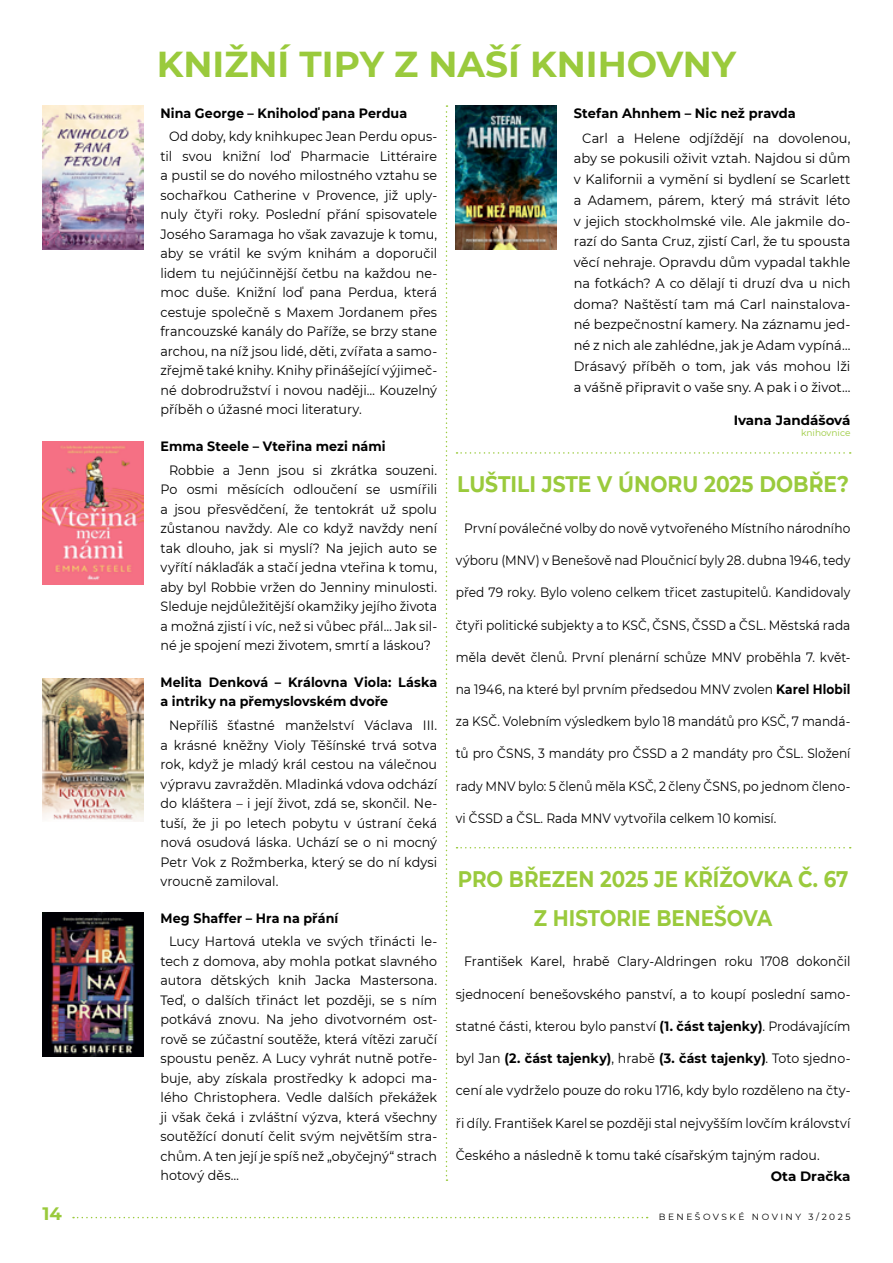
<style>
.page{position:relative;width:893px;height:1263px;background:#fff}
.page>*{position:absolute;margin:0;border:0;box-sizing:border-box;transform-origin:0 0}
.t1{font:700 36px "Montserrat";color:#9aca3c}
.t2{font:700 22.5px "Montserrat";color:#9aca3c;scale:.88 1}
.t3{font:700 22.5px "Montserrat";color:#9aca3c;scale:.9 1}
.t4{font:700 18px "Montserrat";color:#9aca3c}
.t5{font:13.5px/19.5px "Montserrat";color:#000;text-align:justify;scale:.94 1}
.t6{font:13.5px "Montserrat";color:#000;scale:.9 1}
.t7{font:13.5px/20.7px "Montserrat";color:#000;text-align:justify;scale:.96 1}
.t8{font:13.5px "Montserrat";color:#000;scale:.93 1}
.t9{font:700 13.5px/19.5px "Montserrat";letter-spacing:.005em;color:#000;scale:.94 1}
.t10{font:700 13.5px "Montserrat";letter-spacing:.005em;color:#000;scale:.93 1}
.t11{font:700 13.5px "Montserrat";letter-spacing:.005em;color:#000;scale:.96 1}
.t12{font:700 13.5px "Montserrat";letter-spacing:.005em;color:#000}
.t13{font:9px "Montserrat";letter-spacing:.28em;color:#000}
.t14{font:9px "Montserrat";color:#9aca3c}
.s1{font-weight:700}
.s2{font-weight:400}
</style>
<div class="page">
<svg style="left:73px;top:1217px;width:575px;height:1px"></svg>
<img style="left:43px;top:678px;width:101px;height:143px">
<img style="left:43px;top:441px;width:101px;height:144px">
<img style="left:43px;top:106px;width:101px;height:143px">
<svg style="left:446px;top:105px;width:1px;height:1076px"></svg>
<svg style="left:456px;top:452px;width:395px;height:2px"></svg>
<svg style="left:456px;top:847px;width:395px;height:1px"></svg>
<img style="left:43px;top:913px;width:101px;height:143px">
<img style="left:456px;top:106px;width:101px;height:143px">
<h1 class="t1" style="left:157px;top:39px;width:298px">Knižní tipy z naš</h1>
<h1 class="t1" style="left:508px;top:39px;width:118px">í knihovn</h1>
<h1 class="t1" style="left:712px;top:39px;width:26px">y</h1>
<p class="t9" style="left:161px;top:102px;width:264px">Nina George – Kniholoď pana Perdua</p>
<p class="t5" style="left:161px;top:126px;width:296px;text-indent:9px">Od doby, kdy knihkupec Jean Perdu opus&shy;til svou knižní loď Pharmacie Littéraire a pustil se do nového milostného vztahu se sochařkou Catherine v Provence, již uply&shy;nuly čtyři roky. Poslední přání spisovatele Josého Saramaga ho však zavazuje k tomu, aby se vrátil ke svým knihám a doporučil lidem tu nejúčinnější četbu na každou ne&shy;moc duše. Knižní loď pana Perdua, která cestuje společně s Maxem Jordanem přes francouzské kanály do Paříže, se brzy stane archou, na níž jsou lidé, děti, zvířata a samo&shy;zřejmě také knihy. Knihy přinášející výjimeč&shy;né dobrodružství i novou naději… Kouzelný příběh o úžasné moci literatury.</p>
<p class="t9" style="left:161px;top:436px;width:241px">Emma Steele – Vteřina mezi námi</p>
<p class="t5" style="left:161px;top:460px;width:296px;text-indent:9px">Robbie a Jenn jsou si zkrátka souzeni.<br>Po osmi měsících odloučení se usmířili a jsou přesvědčení, že tentokrát už spolu zůstanou navždy. Ale co když navždy není tak dlouho, jak si myslí? Na jejich auto se vyřítí náklaďák a stačí jedna vteřina k tomu, aby byl Robbie vržen do Jenniny minulosti.<br>Sleduje nejdůležitější okamžiky jejího života a možná zjistí i víc, než si vůbec přál… Jak sil&shy;né je spojení mezi životem, smrtí a láskou?</p>
<p class="t9" style="left:160px;top:671px;width:296px">M elita Denková – Královna Viola: Láska a intriky na přemyslovském dvoře</p>
<p class="t5" style="left:160px;top:715px;width:296px;text-indent:9px">Nepříliš šťastné manželství Václava III. a krásné kněžny Violy Těšínské trvá sotva rok, když je mladý král cestou na válečnou výpravu zavražděn. Mladinká vdova odchází do kláštera – i její život, zdá se, skončil. Ne&shy;tuší, že ji po letech pobytu v ústraní čeká nová osudová láska. Uchází se o ni mocný Petr Vok z Rožmberka, který se do ní kdysi vroucně zamiloval.</p>
<p class="t9" style="left:161px;top:907px;width:191px">Meg Shaffer – Hra na přání</p>
<p class="t5" style="left:161px;top:931px;width:296px;text-indent:9px">Lucy Hartová utekla ve svých třinácti le&shy;tech z domova, aby mohla potkat slavného autora dětských knih Jacka Mastersona.<br>Teď, o dalších třináct let později, se s ním potkává znovu. Na jeho divotvorném ost&shy;rově se zúčastní soutěže, která vítězi zaručí spoustu peněz. A Lucy vyhrát nutně potře&shy;buje, aby získala prostředky k adopci ma&shy;lého Christophera. Vedle dalších překážek ji však čeká i zvláštní výzva, která všechny soutěžící donutí čelit svým největším stra&shy;chům. A ten její je spíš než „obyčejný“ strach hotový děs…</p>
<p class="t11" style="left:574px;top:103px;width:233px">Stefan Ahnhem – Nic než pravda</p>
<p class="t7" style="left:574px;top:127px;width:290px;text-indent:9px">Carl a Helene odjíždějí na dovolenou, aby se pokusili oživit vztah. Najdou si dům v Kalifornii a vymění si bydlení se Scarlett a Adamem, párem, který má strávit léto v jejich stockholmské vile. Ale jakmile do&shy;razí do Santa Cruz, zjistí Carl, že tu spousta věcí nehraje. Opravdu dům vypadal takhle na fotkách? A co dělají ti druzí dva u nich doma? Naštěstí tam má Carl nainstalova&shy;né bezpečnostní kamery. Na záznamu jed&shy;né z nich ale zahlédne, jak je Adam vypíná… Drásavý příběh o tom, jak vás mohou lži a vášně připravit o vaše sny. A pak i o život…</p>
<p class="t12" style="left:734px;top:410px;width:118px">Ivana Jandášová</p>
<p class="t14" style="left:801px;top:426px;width:51px">knihovnice</p>
<h2 class="t3" style="left:457px;top:468px;width:437px">Luštili jste v ÚNORU 2025 dob ře?</h2>
<p class="t6" style="left:464px;top:519px;width:431px">První poválečné volby do nově vytvořeného Místního národního</p>
<p class="t6" style="left:456px;top:551px;width:440px">výboru (MNV) v Benešově nad Ploučnicí byly 28. dubna 1946, tedy</p>
<p class="t6" style="left:456px;top:583px;width:440px">před 79 roky. Bylo voleno celkem třicet zastupitelů. Kandidovaly</p>
<p class="t6" style="left:456px;top:615px;width:440px">čtyři politické subjekty a to KSČ, ČSNS, ČSSD a ČSL. Městská rada</p>
<p class="t6" style="left:456px;top:648px;width:440px">měla devět členů. První plenární schůze MNV proběhla 7. květ-</p>
<p class="t6" style="left:456px;top:680px;width:440px">na 1946, na které byl prvním předsedou MNV zvolen <span class="s1">Karel Hlobil</span></p>
<p class="t6" style="left:456px;top:712px;width:440px">za KSČ. Volebním výsledkem bylo 18 mandátů pro KSČ, 7 mandá-</p>
<p class="t6" style="left:456px;top:744px;width:440px">tů pro ČSNS, 3 mandáty pro ČSSD a 2 mandáty pro ČSL. Složení</p>
<p class="t6" style="left:456px;top:777px;width:440px">rady MNV bylo: 5 členů měla KSČ, 2 členy ČSNS, po jednom členo-</p>
<p class="t6" style="left:456px;top:809px;width:358px">vi ČSSD a ČSL. Rada MNV vytvořila celkem 10 komisí.</p>
<h2 class="t2" style="left:458px;top:863px;width:331px">Pro březen 2025 j e křížovka</h2>
<h2 class="t2" style="left:798px;top:863px;width:59px">č. 67</h2>
<h2 class="t2" style="left:534px;top:901px;width:223px">z h istorie Ben ešova</h2>
<p class="t8" style="left:464px;top:952px;width:417px">František Karel, hrabě Clary-Aldringen roku 1708 dokončil</p>
<p class="t8" style="left:456px;top:984px;width:426px">sjednocení benešovského panství, a to koupí poslední samo-</p>
<p class="t8" style="left:456px;top:1017px;width:426px">statné části, kterou bylo panství <span class="s1">(1. část tajenky)</span>. Prodávajícím</p>
<p class="t10" style="left:456px;top:1048px;width:426px"><span class="s2">byl Jan</span> (2. část tajenky)<span class="s2">, hrabě</span> (3. část tajenky)<span class="s2">. Toto sjedno-</span></p>
<p class="t8" style="left:456px;top:1081px;width:426px">cení ale vydrželo pouze do roku 1716, kdy bylo rozděleno na čty-</p>
<p class="t8" style="left:456px;top:1113px;width:426px">ři díly. František Karel se později stal nejvyšším lovčím království</p>
<p class="t8" style="left:456px;top:1146px;width:393px">Českého a následně k tomu také císařským tajným radou.</p>
<p class="t12" style="left:771px;top:1166px;width:81px">Ota Dračka</p>
<h3 class="t4" style="left:43px;top:1201px;width:21px">14</h3>
<p class="t13" style="left:659px;top:1211px;width:193px">BENEŠOVSKÉ NOVINY 3/2025</p>
</div>
